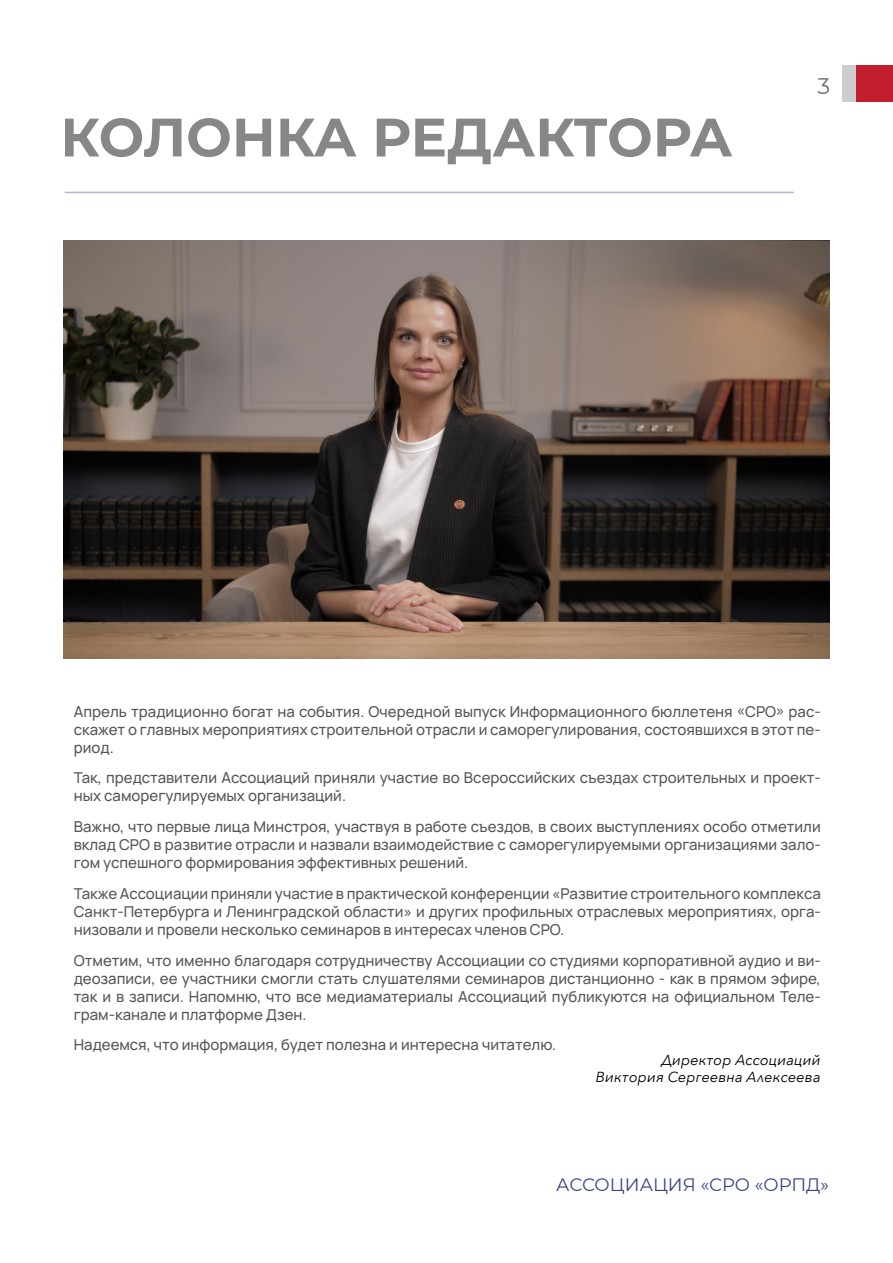
<style>
.page{position:relative;width:893px;height:1263px;background:#fff}
.page>*{position:absolute;margin:0;border:0;box-sizing:border-box;transform-origin:0 0}
.t1{font:700 54px "Montserrat";letter-spacing:-.005em;color:#878787}
.t2{font:22.5px "Montserrat";color:#706f6f}
.t3{font:18px "Montserrat";color:#344780}
.t4{font:500 15px/18px "Manrope";color:#575756;text-align:justify}
.t5{font:italic 14.55px/17.4px "Avenir Next";color:#000;text-align:right}
</style>
<div class="page">
<svg style="left:842px;top:66px;width:15px;height:36px"></svg>
<div style="left:857px;top:66px;width:36px;height:36px;background:#c11f2f"></div>
<img style="left:64px;top:240px;width:765px;height:419px">
<hr style="left:65px;top:192px;width:729px;height:1px;background:#283583">
<h1 class="t1" style="left:60px;top:98px;width:674px">КОЛОНКА РЕДАКТОРА</h1>
<h2 class="t2" style="left:817px;top:71px;width:14px">3</h2>
<p class="t4" style="left:74px;top:701px;width:748px">Апрель традиционно богат на события. Очередной выпуск Информационного бюллетеня «СРО» рас&shy;скажет о главных мероприятиях строительной отрасли и саморегулирования, состоявшихся в этот пе&shy;риод.</p>
<p class="t4" style="left:74px;top:768px;width:748px">Так, представители Ассоциаций приняли участие во Всероссийских съездах строительных и проект&shy;ных саморегулируемых организаций.</p>
<p class="t4" style="left:74px;top:817px;width:748px">Важно, что первые лица Минстроя, участвуя в работе съездов, в своих выступлениях особо отметили вклад СРО в развитие отрасли и назвали взаимодействие с саморегулируемыми организациями зало&shy;гом успешного формирования эффективных решений.</p>
<p class="t4" style="left:74px;top:884px;width:748px">Также Ассоциации приняли участие в практической конференции «Развитие строительного комплекса Санкт-Петербурга и Ленинградской области» и других профильных отраслевых мероприятиях, орга&shy;низовали и провели несколько семинаров в интересах членов СРО.</p>
<p class="t4" style="left:74px;top:950px;width:748px">Отметим, что именно благодаря сотрудничеству Ассоциации со студиями корпоративной аудио и ви&shy;деозаписи, ее участники смогли стать слушателями семинаров дистанционно - как в прямом эфире, так и в записи. Напомню, что все медиаматериалы Ассоциаций публикуются на официальном Теле&shy;грам-канале и платформе Дзен.</p>
<p class="t4" style="left:74px;top:1035px;width:484px">Надеемся, что информация, будет полезна и интересна читателю.</p>
<p class="t5" style="left:596px;top:1050px;width:226px">Директор Ассоциаций<br>Виктория Сергеевна Алексеева</p>
<p class="t3" style="left:556px;top:1172px;width:274px">АССОЦИАЦИЯ «СРО «ОРПД»</p>
</div>
